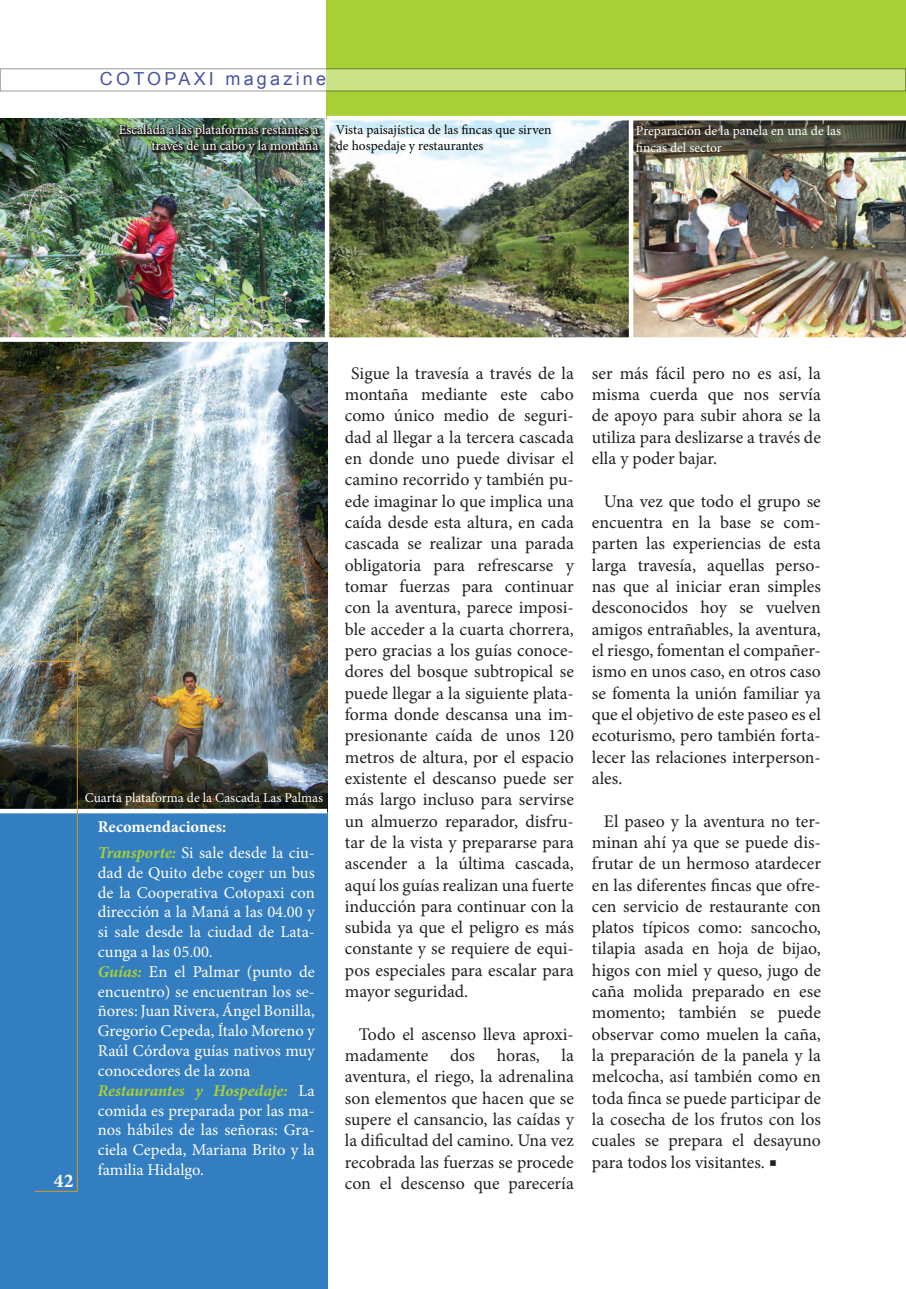
<style>
.page{position:relative;width:906px;height:1289px;background:#fff}
.page>*{position:absolute;margin:0;border:0;box-sizing:border-box;transform-origin:0 0}
.t1{font:700 19.5px "Minion Pro";color:#fff}
.t2{font:18px "Arial";letter-spacing:.18em;color:#4955a4}
.t3{font:17.7px/21.3px "Minion Pro";color:#231f20;text-align:justify}
.t4{font:16.5px/19.8px "Minion Pro";color:#fff;text-align:justify}
.t5{font:700 16.5px "Minion Pro";color:#fff}
.t6{font:13.5px/16.2px "Minion Pro";color:#fff}
.t7{font:13.5px/16.2px "Minion Pro";color:#040503}
.s1{font-weight:700;font-style:italic;color:#a9cf38}
.s2{font-size:19.5px}
</style>
<div class="page">
<div style="left:0;top:118px;width:327px;height:1170px;background:#337dc1"></div>
<img style="left:0;top:118px;width:327px;height:690px">
<img style="left:329px;top:120px;width:577px;height:217px">
<hr style="left:629px;top:118px;width:4px;height:221px;background:#fff">
<hr style="left:325px;top:118px;width:4px;height:221px;background:#fff">
<div style="left:327px;top:0;width:579px;height:118px;background:#a9cf38"></div>
<hr style="left:327px;top:116px;width:579px;height:4px;background:#fff">
<div style="left:0;top:337px;width:906px;height:5px;background:#fff"></div>
<div style="left:0;top:808px;width:327px;height:5px;background:#fff"></div>
<hr style="left:77px;top:618px;width:1px;height:573px;background:#d99726">
<hr style="left:35px;top:661px;width:42px;height:1px;background:#d99726">
<hr style="left:35px;top:1190px;width:42px;height:1px;background:#d99726">
<svg style="left:0;top:68px;width:906px;height:23px;fill:#cbe286"></svg>
<svg style="left:118px;top:122px;width:202px;height:36px"></svg>
<img style="left:118px;top:124px;width:203px;height:32px">
<p class="t2" style="left:100px;top:67px;width:228px">COTOPAXI magazine</p>
<p class="t6" style="left:119px;top:122px;width:201px;text-align:right">Escalada a las plataformas restantes a través de un cabo y la montaña</p>
<p class="t7" style="left:336px;top:122px;width:217px">Vista paisajística de las fincas que sirven de hospedaje y restaurantes</p>
<p class="t6" style="left:636px;top:123px;width:207px">Preparación de la panela en una de las fincas del sector</p>
<p class="t1" style="left:54px;top:1167px;width:21px">42</p>
<p class="t6" style="left:85px;top:789px;width:240px">Cuarta plataforma de la Cascada Las Palmas</p>
<p class="t5" style="left:98px;top:815px;width:130px">Recomendaciones:</p>
<p class="t4" style="left:98px;top:842px;width:218px"><span class="s1">Transporte:</span> Si sale desde la ciu&shy;dad de Quito debe coger un bus de la Cooperativa Cotopaxi con dirección a la Maná a las 04.00 y si sale desde la ciudad de Lata&shy;cunga a las 05.00.</p>
<p class="t4" style="left:98px;top:961px;width:218px"><span class="s1">Guías:</span> En el Palmar (punto de encuentro) se encuentran los se&shy;ñores: Juan Rivera, Ángel Bonilla, Gregorio Cepeda, Ítalo Moreno y Raúl Córdova guías nativos muy conocedores de la zona</p>
<p class="t4" style="left:98px;top:1080px;width:218px"><span class="s1">Restaurantes y Hospedaje:</span> La comida es preparada por las ma&shy;nos hábiles de las señoras: Gra&shy;ciela Cepeda, Mariana Brito y la familia Hidalgo.</p>
<p class="t3" style="left:345px;top:362px;width:230px;text-indent:6px">Sigue la travesía a través de la montaña mediante este cabo como único medio de seguri&shy;dad al llegar a la tercera cascada en donde uno puede divisar el camino recorrido y también pu&shy;ede imaginar lo que implica una caída desde esta altura, en cada cascada se realizar una parada obligatoria para refrescarse y tomar fuerzas para continuar con la aventura, parece imposi&shy;ble acceder a la cuarta chorrera, pero gracias a los guías conoce&shy;dores del bosque subtropical se puede llegar a la siguiente plata&shy;forma donde descansa una im&shy;presionante caída de unos 120 metros de altura, por el espacio existente el descanso puede ser más largo incluso para servirse un almuerzo reparador, disfru&shy;tar de la vista y prepararse para ascender a la última cascada, aquí los guías realizan una fuerte inducción para continuar con la subida ya que el peligro es más constante y se requiere de equi&shy;pos especiales para escalar para mayor seguridad.</p>
<p class="t3" style="left:345px;top:1023px;width:230px;text-indent:14px">Todo el ascenso lleva aproxi&shy;madamente dos horas, la aventura, el riego, la adrenalina son elementos que hacen que se supere el cansancio, las caídas y la dificultad del camino. Una vez recobrada las fuerzas se procede con el descenso que parecería</p>
<p class="t3" style="left:592px;top:362px;width:230px">ser más fácil pero no es así, la misma cuerda que nos servía de apoyo para subir ahora se la utiliza para deslizarse a través de ella y poder bajar.</p>
<p class="t3" style="left:592px;top:490px;width:230px;text-indent:12px">Una vez que todo el grupo se encuentra en la base se com&shy;parten las experiencias de esta larga travesía, aquellas perso&shy;nas que al iniciar eran simples desconocidos hoy se vuelven amigos entrañables, la aventura, el riesgo, fomentan el compañer&shy;ismo en unos caso, en otros caso se fomenta la unión familiar ya que el objetivo de este paseo es el ecoturismo, pero también forta&shy;lecer las relaciones interperson&shy;ales.</p>
<p class="t3" style="left:592px;top:810px;width:230px;text-indent:12px">El paseo y la aventura no ter&shy;minan ahí ya que se puede dis&shy;frutar de un hermoso atardecer en las diferentes fincas que ofre&shy;cen servicio de restaurante con platos típicos como: sancocho, tilapia asada en hoja de bijao, higos con miel y queso, jugo de caña molida preparado en ese momento; también se puede observar como muelen la caña, la preparación de la panela y la melcocha, así también como en toda finca se puede participar de la cosecha de los frutos con los cuales se prepara el desayuno para todos los visitantes. <span class="s2">■</span></p>
</div>
